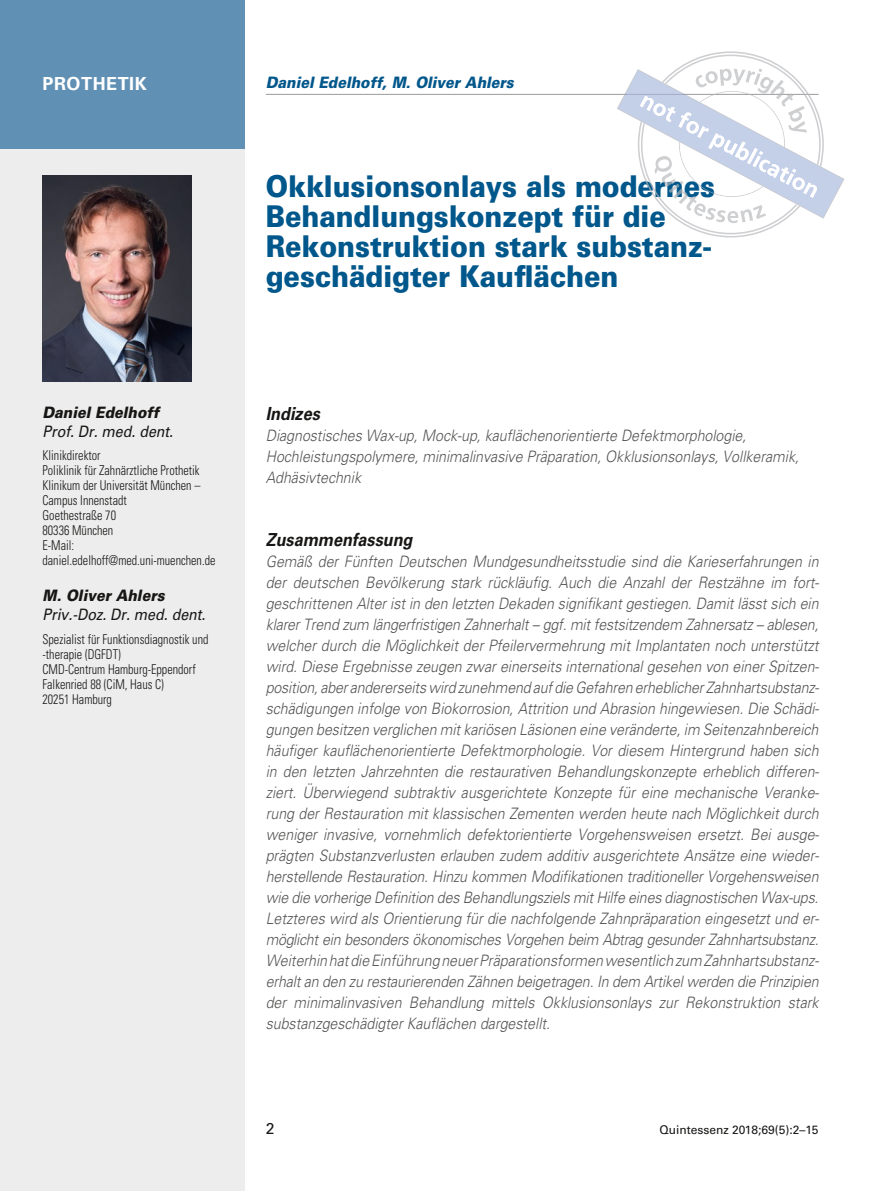
<style>
.page{position:relative;width:893px;height:1191px;background:#fff}
.page>*{position:absolute;margin:0;border:0;box-sizing:border-box;transform-origin:0 0}
.t1{font:900 30px/30px "Univers LT Std";letter-spacing:-.005em;color:#00578b;scale:.9 1}
.t2{font:italic 700 18px "Univers LT Std";color:#171615;scale:.9 1}
.t3{font:700 18px "Univers LT Std";letter-spacing:.03em;color:#fff}
.t4{font:italic 300 15.75px/21px "Univers LT Std";color:#545453;scale:.9 1}
.t5{font:italic 15.75px "Univers LT Std";color:#171615;scale:.9 1}
.t6{font:italic 900 15.75px "Univers LT Std";color:#00578b;scale:.9 1}
.t7{font:italic 900 15.75px "Univers LT Std";color:#171615;scale:.9 1}
.t8{font:15.75px "Univers LT Std";color:#171615}
.t9{font:300 condensed 13.5px/15px "Univers LT Std";color:#171615;scale:.9 1}
.t10{font:12px "Univers LT Std";color:#171615}
</style>
<div class="page">
<div style="left:0;top:0;width:244px;height:1191px;background:#ededed"></div>
<div style="left:0;top:0;width:244px;height:149px;background:#6090b4"></div>
<hr style="left:266px;top:94px;width:553px;height:1px;background:#9c9c9c">
<img style="left:43px;top:175px;width:148px;height:206px">
<svg style="left:617px;top:51px;width:227px;height:186px"></svg>
<p class="t3" style="left:43px;top:73px;width:106px">PROTHETIK</p>
<p class="t6" style="left:266px;top:72px;width:277px">Daniel Edelhoff, M. Oliver Ahlers</p>
<p class="t7" style="left:43px;top:402px;width:131px">Daniel Edelhoff</p>
<p class="t5" style="left:43px;top:422px;width:147px">Prof. Dr. med. dent.</p>
<p class="t9" style="left:43px;top:448px;width:194px">Klinikdirektor<br>Poliklinik für Zahnärztliche Prothetik<br>Klinikum der Universität München –<br>Campus Innenstadt<br>Goethestraße 70<br>80336 München<br>E-Mail: daniel.edelhoff@med.uni-muenchen.de</p>
<p class="t7" style="left:43px;top:585px;width:137px">M. Oliver Ahlers</p>
<p class="t5" style="left:43px;top:605px;width:183px">Priv.-Doz. Dr. med. dent.</p>
<p class="t9" style="left:43px;top:631px;width:186px">Spezialist für Funktionsdiagnostik und -therapie (DGFDT)<br>CMD-Centrum Hamburg-Eppendorf<br>Falkenried 88 (CiM, Haus C)<br>20251 Hamburg</p>
<h1 class="t1" style="left:266px;top:171px;width:501px">Okklusionsonlays als modernes<br>Behandlungskonzept für die<br>Rekonstruktion stark substanz&shy;geschädigter Kauflächen</h1>
<p class="t2" style="left:266px;top:403px;width:62px">Indizes</p>
<p class="t4" style="left:266px;top:425px;width:594px">Diagnostisches Wax-up, Mock-up, kauflächenorientierte Defektmorphologie,<br>Hochleistungspolymere, minimalinvasive Präparation, Okklusionsonlays, Vollkeramik,<br>Adhäsivtechnik</p>
<p class="t2" style="left:266px;top:529px;width:164px">Zusammenfassung</p>
<p class="t4" style="left:266px;top:551px;width:616px;text-align:justify">Gemäß der Fünften Deutschen Mundgesundheitsstudie sind die Karieserfahrungen in der deutschen Bevölkerung stark rückläufig. Auch die Anzahl der Restzähne im fort&shy;geschrittenen Alter ist in den letzten Dekaden signifikant gestiegen. Damit lässt sich ein klarer Trend zum längerfristigen Zahnerhalt – ggf. mit festsitzendem Zahnersatz – ablesen, welcher durch die Möglichkeit der Pfeilervermehrung mit Implantaten noch unterstützt wird. Diese Ergebnisse zeugen zwar einerseits international gesehen von einer Spitzen&shy;position, aber andererseits wird zunehmend auf die Gefahren erheblicher Zahnhartsubstanz&shy;schädigungen infolge von Biokorrosion, Attrition und Abrasion hingewiesen. Die Schädi&shy;gungen besitzen verglichen mit kariösen Läsionen eine veränderte, im Seitenzahnbereich häufiger kauflächenorientierte Defektmorphologie. Vor diesem Hintergrund haben sich in den letzten Jahrzehnten die restaurativen Behandlungskonzepte erheblich differen&shy;ziert. Überwiegend subtraktiv ausgerichtete Konzepte für eine mechanische Veranke&shy;rung der Restauration mit klassischen Zementen werden heute nach Möglichkeit durch weniger invasive, vornehmlich defektorientierte Vorgehensweisen ersetzt. Bei ausge&shy;prägten Substanzverlusten erlauben zudem additiv ausgerichtete Ansätze eine wieder&shy;herstellende Restauration. Hinzu kommen Modifikationen traditioneller Vorgehensweisen wie die vorherige Definition des Behandlungsziels mit Hilfe eines diagnostischen Wax-ups.<br>Letzteres wird als Orientierung für die nachfolgende Zahnpräparation eingesetzt und er&shy;möglicht ein besonders ökonomisches Vorgehen beim Abtrag gesunder Zahnhartsubstanz.<br>Weiterhin hat die Einführung neuer Präparationsformen wesentlich zum Zahnhartsubstanz&shy;erhalt an den zu restaurierenden Zähnen beigetragen. In dem Artikel werden die Prinzipien der minimalinvasiven Behandlung mittels Okklusionsonlays zur Rekonstruktion stark substanzgeschädigter Kauflächen dargestellt.</p>
<p class="t8" style="left:266px;top:1119px;width:10px">2</p>
<p class="t10" style="left:659px;top:1123px;width:161px">Quintessenz 2018;69(5):2–15</p>
</div>
